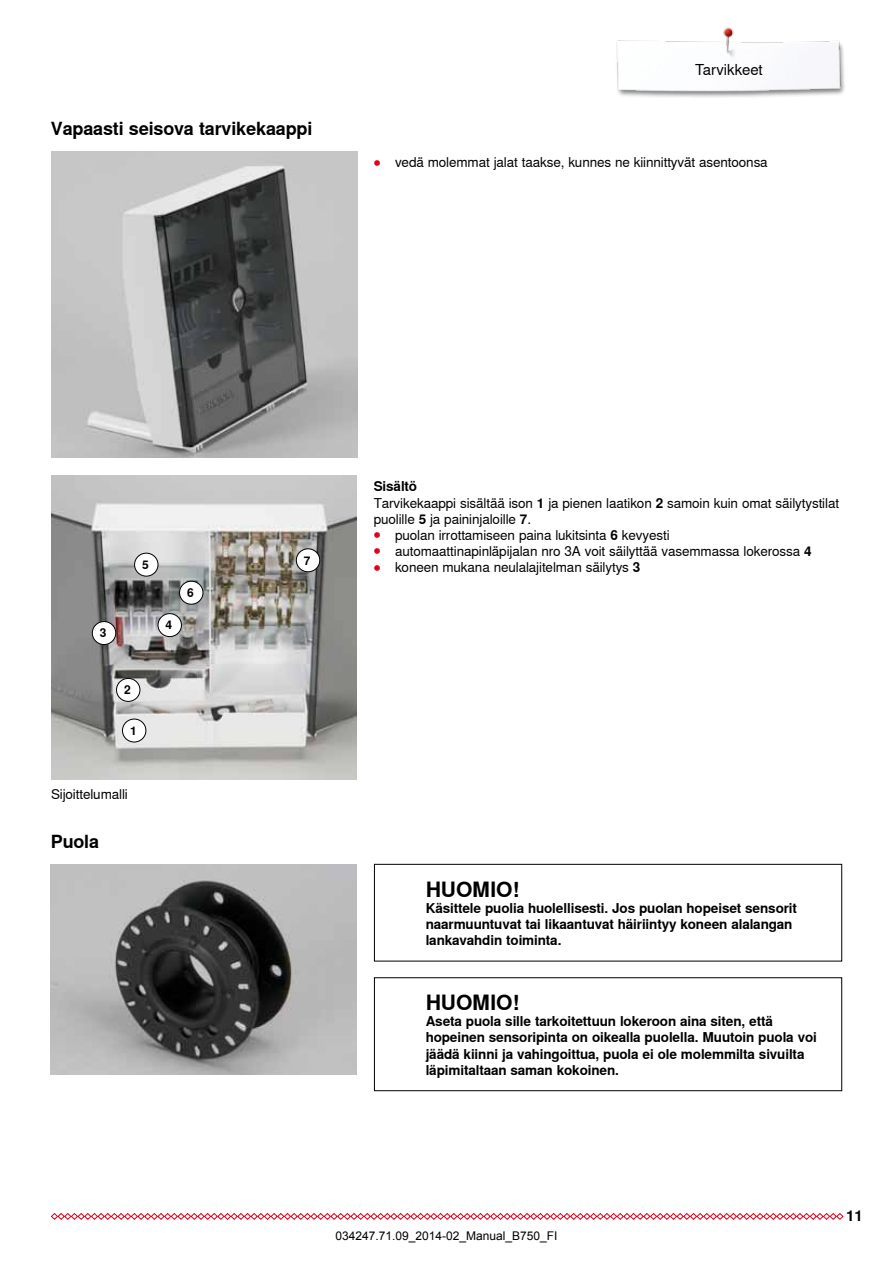
<style>
.page{position:relative;width:893px;height:1263px;background:#fff}
.page>*{position:absolute;margin:0;border:0;box-sizing:border-box;transform-origin:0 0}
.t1{font:700 21px "Nimbus Sans Global";letter-spacing:-.01em;color:#000}
.t2{font:700 18px "Nimbus Sans Global";letter-spacing:-.01em;color:#000}
.t3{font:15px "Nimbus Sans Global";color:#000}
.t4{font:700 15px "Nimbus Sans Global";color:#000}
.t5{font:13.5px/16.2px "Nimbus Sans Global";letter-spacing:-.01em;color:#000}
.t6{font:700 13.5px/16.2px "Nimbus Sans Global";letter-spacing:-.01em;color:#000}
.t7{font:12px "Arial";color:#000}
.t8{font:700 12px "Nimbus Sans Global";color:#000}
.s1{font-weight:700;font-size:12px;color:#e2001a}
.s2{font-weight:700}
</style>
<div class="page">
<svg style="left:51px;top:1213px;width:793px;height:7px"></svg>
<img style="left:616px;top:40px;width:229px;height:57px">
<img style="left:692px;top:27px;width:66px;height:48px">
<img style="left:51px;top:151px;width:306px;height:306px">
<img style="left:51px;top:475px;width:305px;height:304px">
<div style="left:116px;top:678px;width:24px;height:23px;background:#fff;border-radius:50%"></div>
<div style="left:116px;top:678px;width:24px;height:24px;border:1px solid #000;border-radius:50%"></div>
<div style="left:122px;top:719px;width:24px;height:23px;background:#fff;border-radius:50%"></div>
<div style="left:122px;top:719px;width:24px;height:23px;border:1px solid #000;border-radius:50%"></div>
<div style="left:135px;top:553px;width:23px;height:23px;background:#fff;border-radius:50%"></div>
<div style="left:134px;top:553px;width:24px;height:23px;border:1px solid #000;border-radius:50%"></div>
<div style="left:296px;top:549px;width:24px;height:23px;background:#fff;border-radius:50%"></div>
<div style="left:296px;top:548px;width:24px;height:24px;border:1px solid #000;border-radius:50%"></div>
<div style="left:180px;top:581px;width:23px;height:23px;background:#fff;border-radius:50%"></div>
<div style="left:179px;top:581px;width:24px;height:23px;border:1px solid #000;border-radius:50%"></div>
<div style="left:158px;top:614px;width:23px;height:23px;background:#fff;border-radius:50%"></div>
<div style="left:158px;top:613px;width:24px;height:24px;border:1px solid #000;border-radius:50%"></div>
<div style="left:92px;top:621px;width:24px;height:23px;background:#fff;border-radius:50%"></div>
<div style="left:92px;top:621px;width:24px;height:24px;border:1px solid #000;border-radius:50%"></div>
<div style="left:374px;top:864px;width:468px;height:97px;border:1px solid #000"></div>
<div style="left:374px;top:977px;width:468px;height:114px;border:1px solid #000"></div>
<img style="left:51px;top:864px;width:305px;height:211px">
<h2 class="t2" style="left:51px;top:118px;width:263px">Vapaasti seisova tarvikekaappi</h2>
<p class="t3" style="left:695px;top:61px;width:69px">Tarvikkeet</p>
<p class="t5" style="left:374px;top:155px;width:395px"><span class="s1">⦁</span> vedä molemmat jalat taakse, kunnes ne kiinnittyvät asentoonsa</p>
<p class="t8" style="left:100px;top:626px;width:8px">3</p>
<p class="t8" style="left:142px;top:558px;width:8px">5</p>
<p class="t8" style="left:166px;top:618px;width:8px">4</p>
<p class="t8" style="left:187px;top:586px;width:8px">6</p>
<p class="t8" style="left:124px;top:683px;width:8px">2</p>
<p class="t8" style="left:130px;top:724px;width:8px">1</p>
<p class="t5" style="left:51px;top:786px;width:78px">Sijoittelumalli</p>
<h2 class="t2" style="left:51px;top:831px;width:50px">Puola</h2>
<p class="t8" style="left:304px;top:553px;width:8px">7</p>
<p class="t5" style="left:374px;top:479px;width:467px"><span class="s2">Sisältö<br></span>Tarvikekaappi sisältää ison <span class="s2">1</span> ja pienen laatikon <span class="s2">2</span> samoin kuin omat säilytystilat puolille <span class="s2">5</span> ja paininjaloille <span class="s2">7</span>.<br><span class="s1">⦁</span> puolan irrottamiseen paina lukitsinta <span class="s2">6</span> kevyesti<br><span class="s1">⦁</span> automaattinapinläpijalan nro 3A voit säilyttää vasemmassa lokerossa <span class="s2">4<br></span><span class="s1">⦁</span> koneen mukana neulalajitelman säilytys <span class="s2">3</span></p>
<h1 class="t1" style="left:426px;top:877px;width:16px">HUO</h1>
<h1 class="t1" style="left:472px;top:877px;width:49px">MIO!</h1>
<p class="t6" style="left:426px;top:900px;width:373px">Käsittele puolia huolellisesti. Jos puolan hopeiset sensorit naarmuuntuvat tai likaantuvat häiriintyy koneen alalangan lankavahdin toiminta.</p>
<h1 class="t1" style="left:426px;top:990px;width:16px">HUO</h1>
<h1 class="t1" style="left:472px;top:990px;width:49px">MIO!</h1>
<p class="t6" style="left:426px;top:1013px;width:393px">Aseta puola sille tarkoitettuun lokeroon aina siten, että hopeinen sensoripinta on oikealla puolella. Muutoin puola voi jäädä kiinni ja vahingoittua, puola ei ole molemmilta sivuilta läpimitaltaan saman kokoinen.</p>
<p class="t7" style="left:335px;top:1227px;width:224px">034247.71.09_2014-02_Manual_B750_FI</p>
<p class="t4" style="left:846px;top:1207px;width:18px">11</p>
</div>
